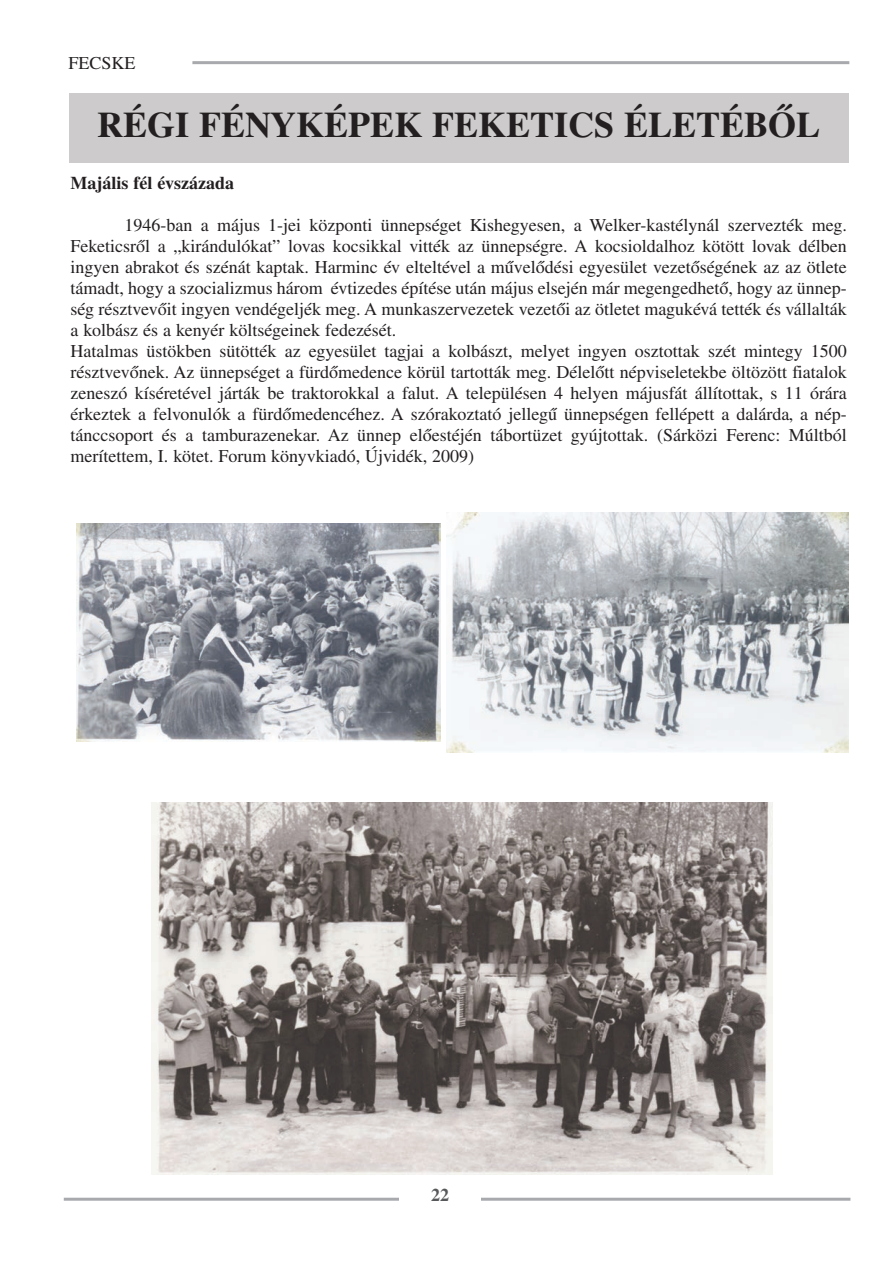
<style>
.page{position:relative;width:893px;height:1263px;background:#fff}
.page>*{position:absolute;margin:0;border:0;box-sizing:border-box;transform-origin:0 0}
.t1{font:700 36px "Times CE";color:#231f20}
.t2{font:18px/21px "Times CE";color:#231f20}
.t3{font:700 18px "Times CE";color:#231f20}
.t4{font:700 18px "Times CE";color:#57585a}
</style>
<div class="page">
<hr style="left:64px;top:1198px;width:786px;height:3px;background:#a8a9ad">
<hr style="left:192px;top:61px;width:657px;height:3px;background:#a8a9ad">
<div style="left:400px;top:1184px;width:81px;height:25px;background:#fff"></div>
<div style="left:69px;top:94px;width:779px;height:69px;background:#cdcbcb"></div>
<img style="left:77px;top:524px;width:363px;height:217px">
<img style="left:446px;top:512px;width:402px;height:241px">
<img style="left:152px;top:802px;width:621px;height:373px">
<p class="t2" style="left:68px;top:53px;width:69px">FECSKE</p>
<h1 class="t1" style="left:97px;top:103px;width:725px">RÉGI FÉNYKÉPEK FEKETICS ÉLETÉBŐL</h1>
<p class="t3" style="left:70px;top:172px;width:165px">Majális fél évszázada</p>
<p class="t2" style="left:70px;top:214px;width:778px;text-indent:54px">1946-ban a május 1-jei központi ünnepséget Kishegyesen, a Welker-kastélynál szervezték meg.<br>Feketicsről a „kirándulókat” lovas kocsikkal vitték az ünnepségre. A kocsioldalhoz kötött lovak délben ingyen abrakot és szénát kaptak. Harminc év elteltével a művelődési egyesület vezetőségének az az ötlete támadt, hogy a szocializmus három évtizedes építése után május elsején már megengedhető, hogy az ünnep&shy;ség résztvevőit ingyen vendégeljék meg. A munkaszervezetek vezetői az ötletet magukévá tették és vállalták a kolbász és a kenyér költségeinek fedezését.<br>Hatalmas üstökben sütötték az egyesület tagjai a kolbászt, melyet ingyen osztottak szét mintegy 1500 résztvevőnek. Az ünnepséget a fürdőmedence körül tartották meg. Délelőtt népviseletekbe öltözött fiatalok zeneszó kíséretével járták be traktorokkal a falut. A településen 4 helyen májusfát állítottak, s 11 órára érkeztek a felvonulók a fürdőmedencéhez. A szórakoztató jellegű ünnepségen fellépett a dalárda, a nép&shy;tánccsoport és a tamburazenekar. Az ünnep előestéjén tábortüzet gyújtottak. (Sárközi Ferenc: Múltból merítettem, I. kötet. Forum könyvkiadó, Újvidék, 2009)</p>
<p class="t4" style="left:431px;top:1184px;width:19px">22</p>
</div>
